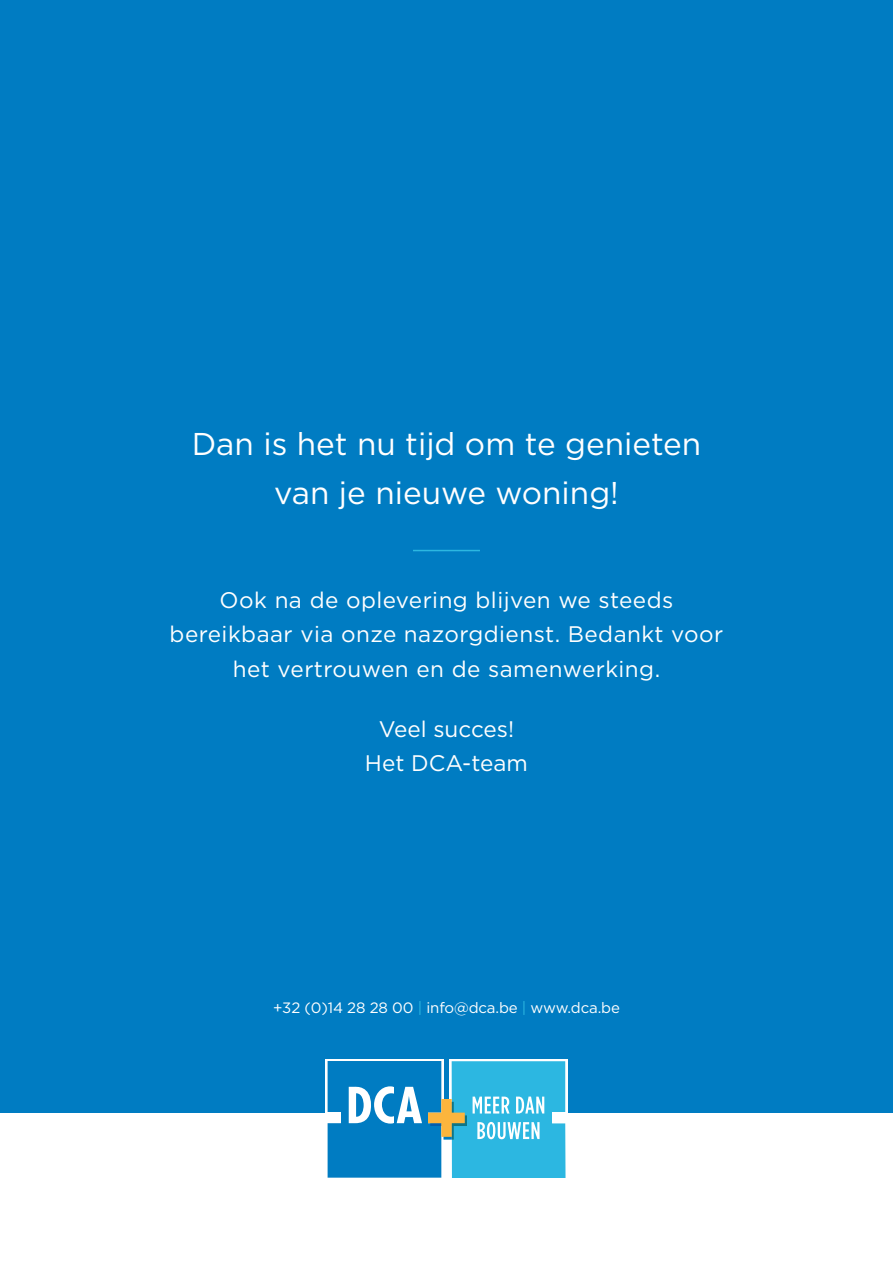
<style>
.page{position:relative;width:893px;height:1263px;background:#fff}
.page>*{position:absolute;margin:0;border:0;box-sizing:border-box;transform-origin:0 0}
.t1{font:31.5px/49.5px "Gotham";color:#fff;text-align:center}
.t2{font:22.5px/34.5px "Gotham";letter-spacing:.02em;color:#fff;text-align:center}
.t3{font:22.5px/34.5px "Gotham";color:#fff;text-align:center}
.t4{font:15px "Gotham";letter-spacing:-.01em;color:#fff}
.s1{color:#2cb7e1}
</style>
<div class="page">
<div style="left:0;top:0;width:893px;height:1112px;background:#007cc2"></div>
<svg style="left:325px;top:1059px;width:118px;height:119px"></svg>
<svg style="left:449px;top:1059px;width:119px;height:119px"></svg>
<svg style="left:328px;top:1061px;width:237px;height:117px"></svg>
<div style="left:328px;top:1112px;width:13px;height:11px;background:#fff"></div>
<div style="left:552px;top:1112px;width:13px;height:11px;background:#fff"></div>
<hr style="left:413px;top:550px;width:67px;height:1px;background:#2cb7e1">
<h1 class="t1" style="left:192px;top:418px;width:511px">Dan is het nu tijd om te genieten van je nieuwe woning!</h1>
<p class="t2" style="left:170px;top:582px;width:555px">Ook na de oplevering blijven we steeds bereikbaar via onze nazorgdienst. Bedankt voor het vertrouwen en de samenwerking.</p>
<p class="t3" style="left:365px;top:711px;width:165px">Veel succes!<br>Het DCA-team</p>
<p class="t4" style="left:273px;top:998px;width:348px">+32 (0)14 28 28 00 <span class="s1">|</span> info@dca.be <span class="s1">|</span> www.dca.be</p>
</div>
